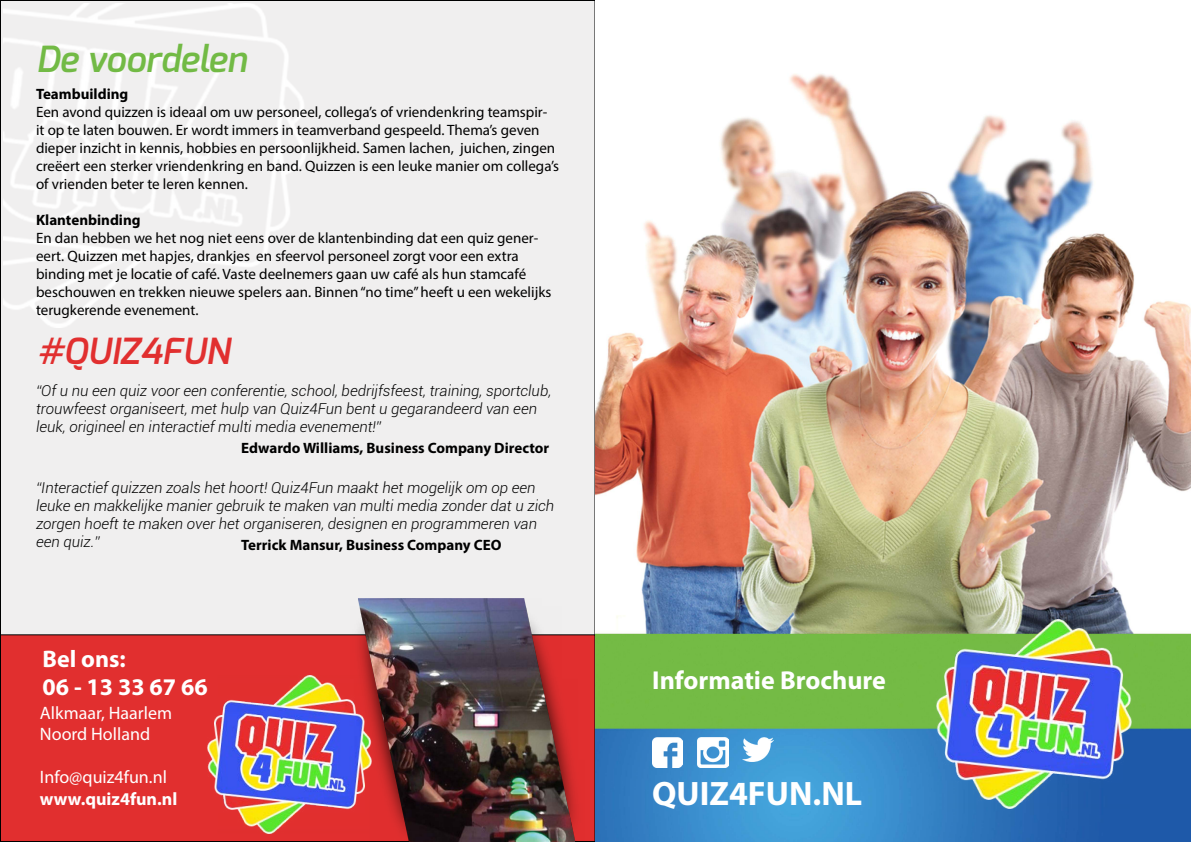
<style>
.page{position:relative;width:1191px;height:842px;background:#fff}
.page>*{position:absolute;margin:0;border:0;box-sizing:border-box;transform-origin:0 0}
.t1{font:italic 600 36px "Exo";letter-spacing:-.01em;color:#72ba45}
.t2{font:italic 600 36px "Exo";color:#e12f2f}
.t3{font:700 34px "Myriad Pro";color:#fff}
.t4{font:700 26px "Myriad Pro";color:#fff}
.t5{font:700 24px/27.7px "Myriad Pro";color:#fff}
.t6{font:18px/21.6px "Myriad Pro";color:#fff}
.t7{font:700 18px "Myriad Pro";color:#fff}
.t8{font:15px/18px "Myriad Pro";color:#000}
.t9{font:italic 300 15px/18px "Roboto";color:#000}
.t10{font:700 15px "Myriad Pro";color:#000}
</style>
<div class="page">
<div style="left:0;top:0;width:595px;height:642px;background:#f0efef"></div>
<div style="left:0;top:635px;width:595px;height:206px;background:#e12f2f"></div>
<div style="left:0;top:634px;width:595px;height:208px;border:1px solid #000"></div>
<img style="left:595px;top:74px;width:596px;height:768px">
<img style="left:3px;top:3px;width:303px;height:325px">
<img style="left:207px;top:675px;width:144px;height:159px">
<img style="left:936px;top:620px;width:195px;height:188px">
<img style="left:351px;top:598px;width:233px;height:243px">
<img style="left:652px;top:737px;width:31px;height:31px">
<img style="left:697px;top:737px;width:31px;height:31px">
<img style="left:742px;top:737px;width:31px;height:25px">
<h1 class="t1" style="left:36px;top:36px;width:212px">De voordelen</h1>
<p class="t10" style="left:36px;top:84px;width:94px">Teambuilding</p>
<p class="t8" style="left:36px;top:103px;width:524px">Een avond quizzen is ideaal om uw personeel, collega’s of vriendenkring teamspir&shy;it op te laten bouwen. Er wordt immers in teamverband gespeeld. Thema’s geven dieper inzicht in kennis, hobbies en persoonlijkheid. Samen lachen, juichen, zingen creëert een sterker vriendenkring en band. Quizzen is een leuke manier om collega’s of vrienden beter te leren kennen.</p>
<p class="t10" style="left:36px;top:210px;width:106px">Klantenbinding</p>
<p class="t8" style="left:36px;top:229px;width:517px">En dan hebben we het nog niet eens over de klantenbinding dat een quiz gener&shy;eert. Quizzen met hapjes, drankjes en sfeervol personeel zorgt voor een extra binding met je locatie of café. Vaste deelnemers gaan uw café als hun stamcafé beschouwen en trekken nieuwe spelers aan. Binnen “no time” heeft u een wekelijks terugkerende evenement.</p>
<h1 class="t2" style="left:38px;top:328px;width:193px">#QUIZ4FUN</h1>
<p class="t9" style="left:36px;top:381px;width:517px">“Of u nu een quiz voor een conferentie, school, bedrijfsfeest, training, sportclub, trouwfeest organiseert, met hulp van Quiz4Fun bent u gegarandeerd van een leuk, origineel en interactief multi media evenement!”</p>
<p class="t10" style="left:241px;top:438px;width:309px">Edwardo Williams, Business Company Director</p>
<p class="t9" style="left:36px;top:478px;width:519px">“Interactief quizzen zoals het hoort! Quiz4Fun maakt het mogelijk om op een leuke en makkelijke manier gebruik te maken van multi media zonder dat u zich zorgen hoeft te maken over het organiseren, designen en programmeren van een quiz.”</p>
<p class="t10" style="left:241px;top:535px;width:262px">Terrick Mansur, Business Company CEO</p>
<h3 class="t5" style="left:43px;top:644px;width:167px">Bel ons:<br>06 - 13 33 67 66</h3>
<p class="t6" style="left:40px;top:701px;width:134px">Alkmaar, Haarlem<br>Noord Holland</p>
<p class="t6" style="left:40px;top:766px;width:128px">Info@quiz4fun.nl</p>
<p class="t7" style="left:40px;top:787px;width:139px">www.quiz4fun.nl</p>
<h3 class="t4" style="left:652px;top:663px;width:235px">Informatie Brochure</h3>
<h2 class="t3" style="left:652px;top:771px;width:211px">QUIZ4FUN.NL</h2>
</div>
